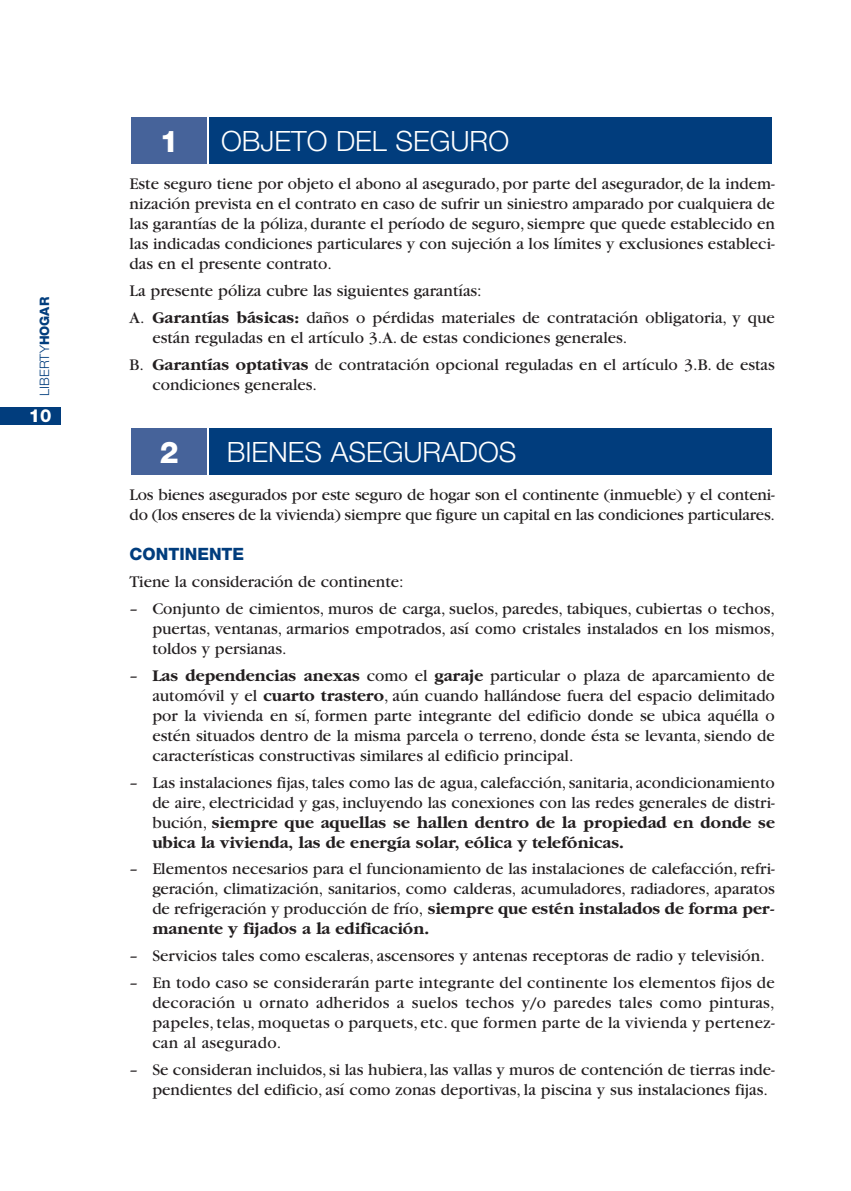
<style>
.page{position:relative;width:851px;height:1191px;background:#fff}
.page>*{position:absolute;margin:0;border:0;box-sizing:border-box;transform-origin:0 0}
.t1{font:800 30px "Helvetica Neue";color:#fff}
.t2{font:300 28px "Helvetica Neue";color:#fff}
.t3{font:800 18px "Helvetica Neue";color:#fff}
.t4{font:17px/20px "Garamond";color:#231f20;text-align:justify}
.t5{font:800 17px "Helvetica Neue";color:#013d7d}
.t6{font:300 13px "Helvetica Neue";color:#013d7d}
.s1{font-weight:800}
.s2{font-weight:700}
</style>
<div class="page">
<div style="left:0;top:407px;width:61px;height:17px;background:#013d7d"></div>
<div style="left:210px;top:428px;width:562px;height:47px;background:#013d7d"></div>
<div style="left:132px;top:428px;width:75px;height:47px;background:#46639a"></div>
<div style="left:210px;top:118px;width:562px;height:46px;background:#013d7d"></div>
<div style="left:132px;top:118px;width:75px;height:46px;background:#46639a"></div>
<p class="t6" style="left:40px;top:395px;width:100px;rotate:-90deg">LIBERTY<span class="s1">HOGAR</span></p>
<p class="t3" style="left:29px;top:409px;width:24px">10</p>
<h1 class="t1" style="left:160px;top:131px;width:20px">1</h1>
<h2 class="t2" style="left:221px;top:131px;width:289px">OBJETO DEL SEGURO</h2>
<p class="t4" style="left:130px;top:175px;width:646px">Este seguro tiene por objeto el abono al asegurado, por parte del asegurador, de la indem&shy;nización prevista en el contrato en caso de sufrir un siniestro amparado por cualquiera de las garantías de la póliza, durante el período de seguro, siempre que quede establecido en las indicadas condiciones particulares y con sujeción a los límites y exclusiones estableci&shy;das en el presente contrato.</p>
<p class="t4" style="left:130px;top:279px;width:646px;line-height:26.8px">La presente póliza cubre las siguientes garantías:<br>A. <span class="s2">Garantías básicas:</span> daños o pérdidas materiales de contratación obligatoria, y que</p>
<p class="t4" style="left:130px;top:326px;width:646px;line-height:26.8px;text-indent:23px">están reguladas en el artículo 3.A. de estas condiciones generales.<br>B. <span class="s2">Garantías optativas</span> de contratación opcional reguladas en el artículo 3.B. de estas</p>
<p class="t4" style="left:152px;top:376px;width:166px">condiciones generales.</p>
<h1 class="t1" style="left:160px;top:441px;width:20px">2</h1>
<h2 class="t2" style="left:227px;top:442px;width:291px">BIENES ASEGURADOS</h2>
<p class="t4" style="left:130px;top:486px;width:646px">Los bienes asegurados por este seguro de hogar son el continente (inmueble) y el conteni&shy;do (los enseres de la vivienda) siempre que figure un capital en las condiciones particulares.</p>
<p class="t5" style="left:130px;top:548px;width:116px">CONTINENTE</p>
<p class="t4" style="left:130px;top:573px;width:275px">Tiene la consideración de continente:</p>
<p class="t4" style="left:152px;top:600px;width:624px;text-indent:-23px">– Conjunto de cimientos, muros de carga, suelos, paredes, tabiques, cubiertas o techos, puertas, ventanas, armarios empotrados, así como cristales instalados en los mismos, toldos y persianas.</p>
<p class="t4" style="left:152px;top:667px;width:624px;text-indent:-23px">– <span class="s2">Las dependencias anexas</span> como el <span class="s2">garaje</span> particular o plaza de aparcamiento de automóvil y el <span class="s2">cuarto trastero</span>, aún cuando hallándose fuera del espacio delimitado por la vivienda en sí, formen parte integrante del edificio donde se ubica aquélla o estén situados dentro de la misma parcela o terreno, donde ésta se levanta, siendo de características constructivas similares al edificio principal.</p>
<p class="t4" style="left:152px;top:773px;width:624px;text-indent:-23px">– Las instalaciones fijas, tales como las de agua, calefacción, sanitaria, acondicionamiento de aire, electricidad y gas, incluyendo las conexiones con las redes generales de distri&shy;bución, <span class="s2">siempre que aquellas se hallen dentro de la propiedad en donde se ubica la vivienda, las de energía solar, eólica y telefónicas.</span></p>
<p class="t4" style="left:152px;top:860px;width:624px;text-indent:-23px">– Elementos necesarios para el funcionamiento de las instalaciones de calefacción, refri&shy;geración, climatización, sanitarios, como calderas, acumuladores, radiadores, aparatos de refrigeración y producción de frío, <span class="s2">siempre que estén instalados de forma per&shy;manente y fijados a la edificación.</span></p>
<p class="t4" style="left:130px;top:947px;width:636px">– Servicios tales como escaleras, ascensores y antenas receptoras de radio y televisión.</p>
<p class="t4" style="left:152px;top:974px;width:624px;text-indent:-23px">– En todo caso se considerarán parte integrante del continente los elementos fijos de decoración u ornato adheridos a suelos techos y/o paredes tales como pinturas, papeles, telas, moquetas o parquets, etc. que formen parte de la vivienda y pertenez&shy;can al asegurado.</p>
<p class="t4" style="left:152px;top:1061px;width:624px;text-indent:-23px">– Se consideran incluidos, si las hubiera, las vallas y muros de contención de tierras inde&shy;pendientes del edificio, así como zonas deportivas, la piscina y sus instalaciones fijas.</p>
</div>
